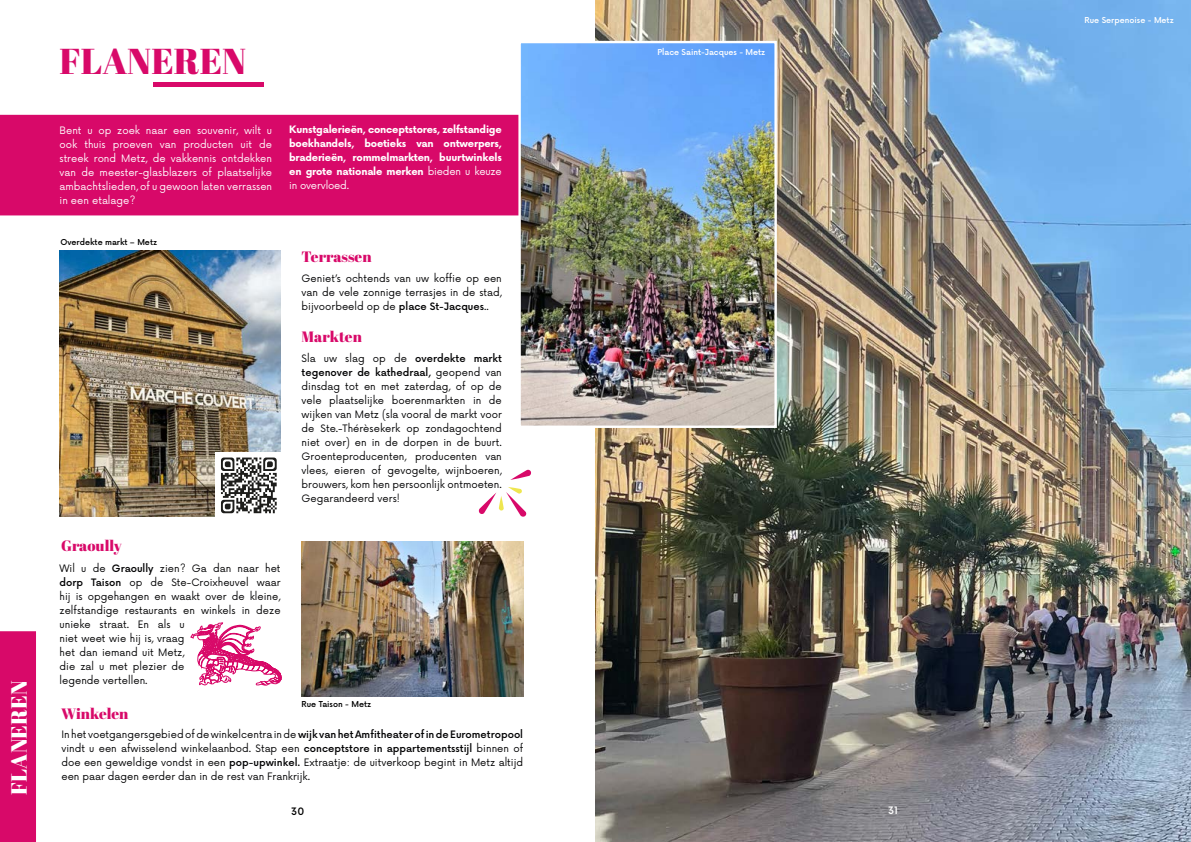
<style>
.page{position:relative;width:1191px;height:842px;background:#fff}
.page>*{position:absolute;margin:0;border:0;box-sizing:border-box;transform-origin:0 0}
.t1{font:36px "Abril Fatface";color:#d80969}
.t2{font:22px "Abril Fatface";color:#fff}
.t3{font:15px "Abril Fatface";color:#d80969}
.t4{font:10px/14px "Now Alt";color:#020203;text-align:justify}
.t5{font:10px/14px "Now Alt";color:#fff;text-align:justify}
.t6{font:700 10px/14px "Now Alt";letter-spacing:-.02em;color:#fff;text-align:justify}
.t7{font:500 10px "Now Alt";color:#000}
.t8{font:500 10px "Now Alt";color:#fff}
.t9{font:500 8px "Now Alt";color:#fff}
.t10{font:500 8px "Now Alt";color:#000}
.s1{font-weight:400}
.s2{font-weight:500}
</style>
<div class="page">
<hr style="left:154px;top:82px;width:110px;height:4px;background:#d80969">
<div style="left:0;top:115px;width:518px;height:100px;background:#d80969"></div>
<div style="left:0;top:632px;width:35px;height:209px;background:#d80969"></div>
<div style="left:0;top:631px;width:36px;height:211px;border:1px solid #d80969"></div>
<img style="left:595px;top:0;width:596px;height:842px">
<img style="left:521px;top:44px;width:253px;height:381px">
<div style="left:518px;top:41px;width:259px;height:387px;border:2px solid #fff"></div>
<img style="left:60px;top:251px;width:221px;height:266px">
<svg style="left:478px;top:493px;width:18px;height:21px"></svg>
<svg style="left:499px;top:496px;width:5px;height:15px"></svg>
<svg style="left:506px;top:487px;width:20px;height:30px"></svg>
<svg style="left:510px;top:469px;width:21px;height:11px"></svg>
<img style="left:302px;top:542px;width:221px;height:154px">
<div style="left:215px;top:452px;width:66px;height:65px;background:#fff"></div>
<svg style="left:221px;top:457px;width:56px;height:56px"></svg>
<svg style="left:191px;top:622px;width:90px;height:63px"></svg>
<h2 class="t2" style="left:4px;top:795px;width:116px;rotate:-90deg">FLANEREN</h2>
<h2 class="t2" style="left:4px;top:780px;width:87px;rotate:-90deg">FLÂNER</h2>
<h1 class="t1" style="left:60px;top:36px;width:188px">FLANEREN</h1>
<p class="t5" style="left:60px;top:123px;width:214px">Bent u op zoek naar een souvenir, wilt u ook thuis proeven van producten uit de streek rond Metz, de vakkennis ontdekken van de meester-glasblazers of plaatselijke ambachtslieden, of u gewoon laten verrassen in een etalage?</p>
<p class="t6" style="left:289px;top:122px;width:214px">Kunstgalerieën, conceptstores, zelfstandige boekhandels, boetieks van ontwerpers, braderieën, rommelmarkten, buurtwinkels en grote nationale merken <span class="s1">bieden u keuze in overvloed.</span></p>
<p class="t10" style="left:60px;top:236px;width:98px">Overdekte markt – Metz</p>
<h3 class="t3" style="left:61px;top:535px;width:62px">Graoully</h3>
<p class="t4" style="left:60px;top:560px;width:222px;text-align:left">Wil u de <span class="s2">Graoully</span> zien? Ga dan naar het <span class="s2">dorp Taison</span> op de Ste-Croixheuvel waar hij is opgehangen en waakt over de kleine, zelfstandige restaurants en winkels in deze unieke straat. En als u<br>niet weet wie hij is, vraag<br>het dan iemand uit Metz,<br>die zal u met plezier de<br>legende vertellen.</p>
<h3 class="t3" style="left:61px;top:703px;width:69px">Winkelen</h3>
<h3 class="t3" style="left:302px;top:246px;width:71px">Terrassen</h3>
<p class="t4" style="left:302px;top:271px;width:202px">Geniet’s ochtends van uw koffie op een van de vele zonnige terrasjes in de stad, bijvoorbeeld op de <span class="s2">place St-Jacques</span>..</p>
<p class="t4" style="left:302px;top:351px;width:202px">Sla uw slag op de <span class="s2">overdekte markt tegenover de kathedraal,</span> geopend van dinsdag tot en met zaterdag, of op de vele plaatselijke boerenmarkten in de wijken van Metz (sla vooral de markt voor de Ste.-Thérèsekerk op zondagochtend niet over) en in de dorpen in de buurt.<br>Groenteproducenten, producenten van vlees, eieren of gevogelte, wijnboeren, brouwers, kom hen persoonlijk ontmoeten.<br>Gegarandeerd vers!</p>
<h3 class="t3" style="left:302px;top:326px;width:62px">Markten</h3>
<p class="t10" style="left:302px;top:698px;width:71px">Rue Taison - Metz</p>
<p class="t4" style="left:61px;top:726px;width:463px">In het voetgangersgebied of de winkelcentra in de <span class="s2">wijk van het Amfitheater of in de Eurometropool </span>vindt u een afwisselend winkelaanbod. Stap een <span class="s2">conceptstore in appartementsstijl</span> binnen of doe een geweldige vondst in een <span class="s2">pop-upwinkel.</span> Extraatje: de uitverkoop begint in Metz altijd een paar dagen eerder dan in de rest van Frankrijk.</p>
<p class="t7" style="left:291px;top:804px;width:15px">30</p>
<p class="t9" style="left:657px;top:46px;width:109px">Place Saint-Jacques - Metz</p>
<p class="t8" style="left:888px;top:803px;width:12px">31</p>
<p class="t9" style="left:1084px;top:14px;width:91px">Rue Serpenoise - Metz</p>
</div>
